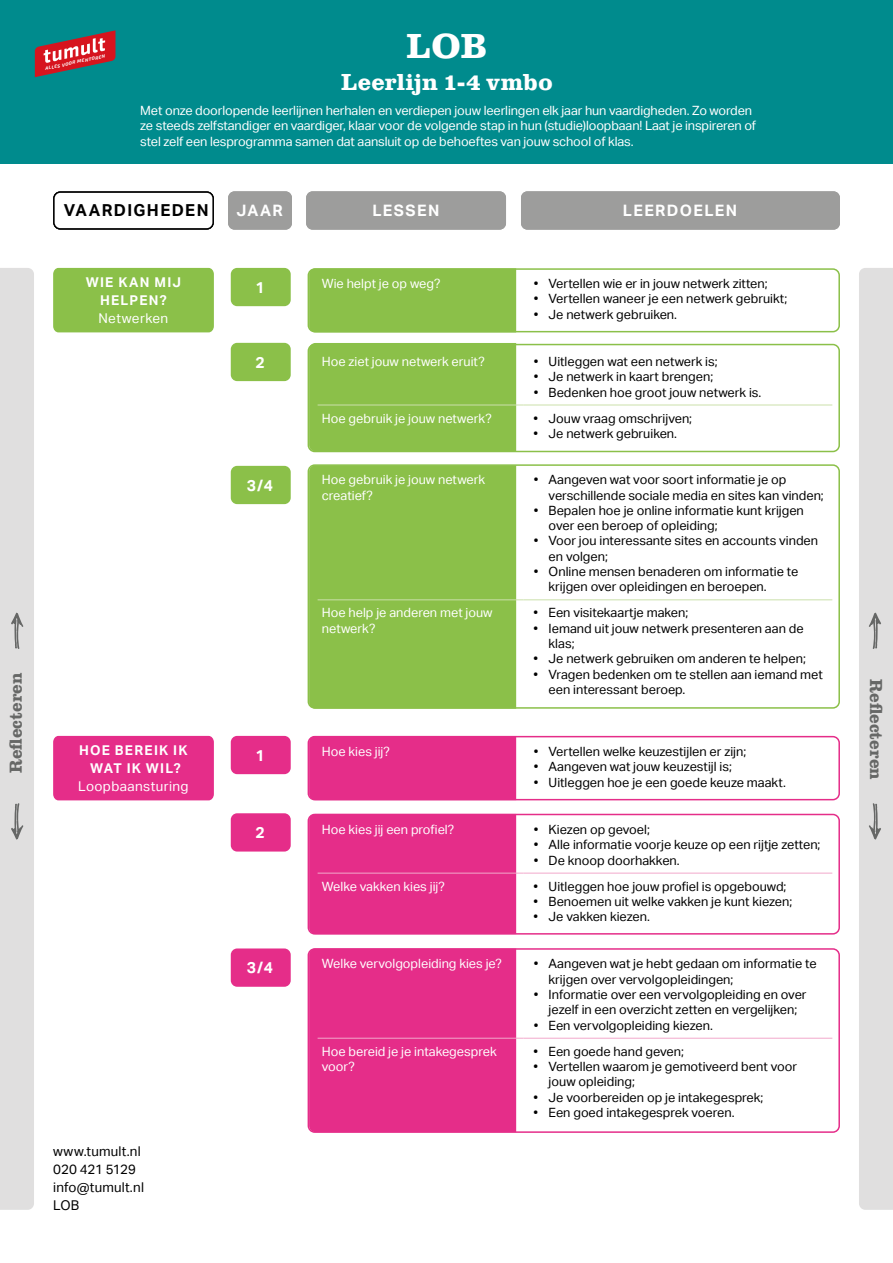
<style>
.page{position:relative;width:893px;height:1263px;background:#fff}
.page>*{position:absolute;margin:0;border:0;box-sizing:border-box;transform-origin:0 0}
.t1{font:700 36px "Clarendon URW";color:#fff}
.t2{font:700 24px "Clarendon URW";letter-spacing:.01em;color:#fff}
.t3{font:700 18px "Clarendon URW";letter-spacing:.005em;color:#666766;scale:.96 1}
.t4{font:700 16.5px "Aktiv Grotesk";letter-spacing:.085em;color:#000}
.t5{font:700 15.75px "Aktiv Grotesk";letter-spacing:.09em;color:#fff}
.t6{font:13.5px/18px "Aktiv Grotesk";letter-spacing:.015em;color:#000}
.t7{font:700 13.5px/18px "Aktiv Grotesk";letter-spacing:.09em;color:#fff;text-align:center}
.t8{font:13.5px "Aktiv Grotesk";letter-spacing:.03em;color:#fff}
.t9{font:12.75px/15.3px "Aktiv Grotesk";color:#000}
.t10{font:12.75px/15.3px "Aktiv Grotesk";letter-spacing:-.01em;color:#fff}
.t11{font:italic 700 4.5px "Exo 2.0";color:#fff;scale:1.06 1}
</style>
<div class="page">
<div style="left:0;top:0;width:893px;height:163px;background:#008b8d"></div>
<svg style="left:35px;top:30px;width:80px;height:47px"></svg>
<div style="left:53px;top:191px;width:161px;height:39px;border:2px solid #000;border-radius:6px"></div>
<div style="left:228px;top:191px;width:64px;height:39px;background:#9d9d9c;border-radius:6px"></div>
<div style="left:306px;top:191px;width:200px;height:39px;background:#9d9d9c;border-radius:6px"></div>
<div style="left:521px;top:191px;width:319px;height:39px;background:#9d9d9c;border-radius:6px"></div>
<div style="left:0;top:268px;width:34px;height:942px;background:#e0dfdf"></div>
<div style="left:859px;top:268px;width:34px;height:942px;background:#e0dfdf"></div>
<div style="left:53px;top:268px;width:161px;height:64px;background:#8bc049"></div>
<div style="left:231px;top:268px;width:60px;height:38px;background:#8bc049;border-radius:6px"></div>
<div style="left:231px;top:343px;width:60px;height:38px;background:#8bc049;border-radius:6px"></div>
<div style="left:231px;top:466px;width:60px;height:38px;background:#8bc049;border-radius:6px"></div>
<div style="left:308px;top:268px;width:532px;height:64px;border:2px solid #8bc049;border-radius:6px"></div>
<div style="left:308px;top:344px;width:532px;height:108px;border:2px solid #8bc049;border-radius:6px"></div>
<div style="left:308px;top:464px;width:532px;height:245px;border:2px solid #8bc049;border-radius:6px"></div>
<div style="left:309px;top:268px;width:207px;height:64px;background:#8bc049"></div>
<div style="left:309px;top:343px;width:207px;height:108px;background:#8bc049"></div>
<div style="left:309px;top:465px;width:207px;height:244px;background:#8bc049"></div>
<hr style="left:318px;top:405px;width:205px;height:1px;background:#cbe0aa">
<hr style="left:523px;top:405px;width:309px;height:1px;background:#cbe0aa">
<hr style="left:318px;top:599px;width:205px;height:1px;background:#cbe0aa">
<hr style="left:523px;top:599px;width:309px;height:1px;background:#cbe0aa">
<div style="left:53px;top:736px;width:161px;height:64px;background:#e52d89"></div>
<div style="left:231px;top:736px;width:60px;height:38px;background:#e52d89;border-radius:6px"></div>
<div style="left:231px;top:813px;width:60px;height:38px;background:#e52d89;border-radius:6px"></div>
<div style="left:231px;top:948px;width:60px;height:39px;background:#e52d89;border-radius:6px"></div>
<div style="left:308px;top:736px;width:532px;height:64px;border:2px solid #e52d89;border-radius:6px"></div>
<div style="left:308px;top:814px;width:532px;height:120px;border:2px solid #e52d89;border-radius:6px"></div>
<div style="left:308px;top:948px;width:532px;height:185px;border:2px solid #e52d89;border-radius:6px"></div>
<div style="left:309px;top:736px;width:207px;height:64px;background:#e52d89"></div>
<div style="left:309px;top:814px;width:207px;height:120px;background:#e52d89"></div>
<div style="left:309px;top:948px;width:207px;height:184px;background:#e52d89"></div>
<hr style="left:318px;top:873px;width:205px;height:1px;background:#f2a8cb">
<hr style="left:523px;top:873px;width:309px;height:1px;background:#f2a8cb">
<hr style="left:318px;top:1038px;width:205px;height:1px;background:#f2a8cb">
<hr style="left:523px;top:1038px;width:309px;height:1px;background:#f2a8cb">
<p class="t11" style="left:45px;top:66px;width:59px;rotate:-12deg">ALLES VOOR MENTOREN</p>
<h1 class="t1" style="left:406px;top:19px;width:82px">LOB</h1>
<h2 class="t2" style="left:341px;top:64px;width:213px">Leerlijn 1-4 vmbo</h2>
<p class="t10" style="left:140px;top:102px;width:617px;line-height:15.8px">Met onze doorlopende leerlijnen herhalen en verdiepen jouw leerlingen elk jaar hun vaardigheden. Zo worden ze steeds zelfstandiger en vaardiger, klaar voor de volgende stap in hun (studie)loopbaan! Laat je inspireren of stel zelf een lesprogramma samen dat aansluit op de behoeftes van jouw school of klas.</p>
<p class="t4" style="left:64px;top:201px;width:146px">VAARDIGHEDEN</p>
<p class="t5" style="left:236px;top:201px;width:48px">JAAR</p>
<p class="t5" style="left:372px;top:201px;width:69px">LESSEN</p>
<p class="t5" style="left:623px;top:201px;width:116px">LEERDOELEN</p>
<p class="t7" style="left:86px;top:273px;width:97px">WIE KAN MIJ<br>HELPEN?</p>
<p class="t8" style="left:98px;top:310px;width:71px">Netwerken</p>
<p class="t10" style="left:322px;top:276px;width:120px">Wie helpt je op weg?</p>
<p class="t9" style="left:534px;top:276px;width:235px">• Vertellen wie er in jouw netwerk zitten;</p>
<p class="t9" style="left:534px;top:291px;width:255px">• Vertellen waneer je een netwerk gebruikt;</p>
<p class="t9" style="left:534px;top:307px;width:145px">• Je netwerk gebruiken.</p>
<p class="t10" style="left:322px;top:354px;width:164px">Hoe ziet jouw netwerk eruit?</p>
<p class="t9" style="left:534px;top:354px;width:185px">• Uitleggen wat een netwerk is;</p>
<p class="t9" style="left:534px;top:369px;width:181px">• Je netwerk in kaart brengen;</p>
<p class="t9" style="left:534px;top:384px;width:229px">• Bedenken hoe groot jouw netwerk is.</p>
<p class="t10" style="left:322px;top:411px;width:171px">Hoe gebruik je jouw netwerk?</p>
<p class="t9" style="left:534px;top:411px;width:160px">• Jouw vraag omschrijven;</p>
<p class="t9" style="left:534px;top:426px;width:145px">• Je netwerk gebruiken.</p>
<p class="t10" style="left:322px;top:472px;width:165px">Hoe gebruik je jouw netwerk creatief?</p>
<p class="t9" style="left:549px;top:472px;width:277px;text-indent:-15px">• Aangeven wat voor soort informatie je op verschillende sociale media en sites kan vinden;</p>
<p class="t9" style="left:549px;top:503px;width:257px;text-indent:-15px">• Bepalen hoe je online informatie kunt krijgen over een beroep of opleiding;</p>
<p class="t9" style="left:549px;top:533px;width:271px;text-indent:-15px">• Voor jou interessante sites en accounts vinden en volgen;</p>
<p class="t9" style="left:549px;top:564px;width:251px;text-indent:-15px">• Online mensen benaderen om informatie te krijgen over opleidingen en beroepen.</p>
<p class="t10" style="left:322px;top:605px;width:172px">Hoe help je anderen met jouw netwerk?</p>
<p class="t9" style="left:534px;top:605px;width:156px">• Een visitekaartje maken;</p>
<p class="t5" style="left:255px;top:278px;width:11px">1</p>
<p class="t5" style="left:255px;top:353px;width:11px">2</p>
<p class="t5" style="left:247px;top:476px;width:28px">3/4</p>
<p class="t9" style="left:549px;top:621px;width:256px;text-indent:-15px">• Iemand uit jouw netwerk presenteren aan de klas;</p>
<p class="t9" style="left:534px;top:651px;width:274px">• Je netwerk gebruiken om anderen te helpen;</p>
<p class="t9" style="left:549px;top:667px;width:276px;text-indent:-15px">• Vragen bedenken om te stellen aan iemand met een interessant beroep.</p>
<h3 class="t3" style="left:3px;top:773px;width:106px;rotate:-90deg">Reflecteren</h3>
<h3 class="t3" style="left:889px;top:679px;width:106px;rotate:90deg">Reflecteren</h3>
<p class="t7" style="left:79px;top:741px;width:110px">HOE BEREIK IK<br>WAT IK WIL?</p>
<p class="t8" style="left:78px;top:778px;width:112px">Loopbaansturing</p>
<p class="t10" style="left:322px;top:744px;width:70px">Hoe kies jij?</p>
<p class="t9" style="left:534px;top:744px;width:214px">• Vertellen welke keuzestijlen er zijn;</p>
<p class="t9" style="left:534px;top:759px;width:200px">• Aangeven wat jouw keuzestijl is;</p>
<p class="t9" style="left:534px;top:775px;width:254px">• Uitleggen hoe je een goede keuze maakt.</p>
<p class="t10" style="left:322px;top:822px;width:134px">Hoe kies jij een profiel?</p>
<p class="t9" style="left:534px;top:822px;width:118px">• Kiezen op gevoel;</p>
<p class="t9" style="left:534px;top:837px;width:288px">• Alle informatie voorje keuze op een rijtje zetten;</p>
<p class="t9" style="left:534px;top:852px;width:148px">• De knoop doorhakken.</p>
<p class="t10" style="left:322px;top:879px;width:124px">Welke vakken kies jij?</p>
<p class="t9" style="left:534px;top:879px;width:254px">• Uitleggen hoe jouw profiel is opgebouwd;</p>
<p class="t9" style="left:534px;top:894px;width:260px">• Benoemen uit welke vakken je kunt kiezen;</p>
<p class="t9" style="left:534px;top:909px;width:118px">• Je vakken kiezen.</p>
<p class="t10" style="left:322px;top:956px;width:181px">Welke vervolgopleiding kies je?</p>
<p class="t9" style="left:549px;top:956px;width:269px;text-indent:-15px">• Aangeven wat je hebt gedaan om informatie te krijgen over vervolgopleidingen;</p>
<p class="t9" style="left:534px;top:987px;width:274px;text-align:center">• Informatie over een vervolgopleiding en over jezelf in een overzicht zetten en vergelijken;</p>
<p class="t9" style="left:534px;top:1018px;width:181px">• Een vervolgopleiding kiezen.</p>
<p class="t10" style="left:322px;top:1044px;width:176px">Hoe bereid je je intakegesprek voor?</p>
<p class="t9" style="left:534px;top:1044px;width:152px">• Een goede hand geven;</p>
<p class="t5" style="left:255px;top:746px;width:11px">1</p>
<p class="t5" style="left:255px;top:823px;width:11px">2</p>
<p class="t5" style="left:247px;top:958px;width:28px">3/4</p>
<p class="t9" style="left:549px;top:1059px;width:250px;text-indent:-15px">• Vertellen waarom je gemotiveerd bent voor jouw opleiding;</p>
<p class="t9" style="left:534px;top:1090px;width:231px">• Je voorbereiden op je intakegesprek;</p>
<p class="t9" style="left:534px;top:1105px;width:202px">• Een goed intakegesprek voeren.</p>
<p class="t6" style="left:53px;top:1142px;width:92px">www.tumult.nl<br>020 421 5129 info@tumult.nl<br>LOB</p>
</div>
